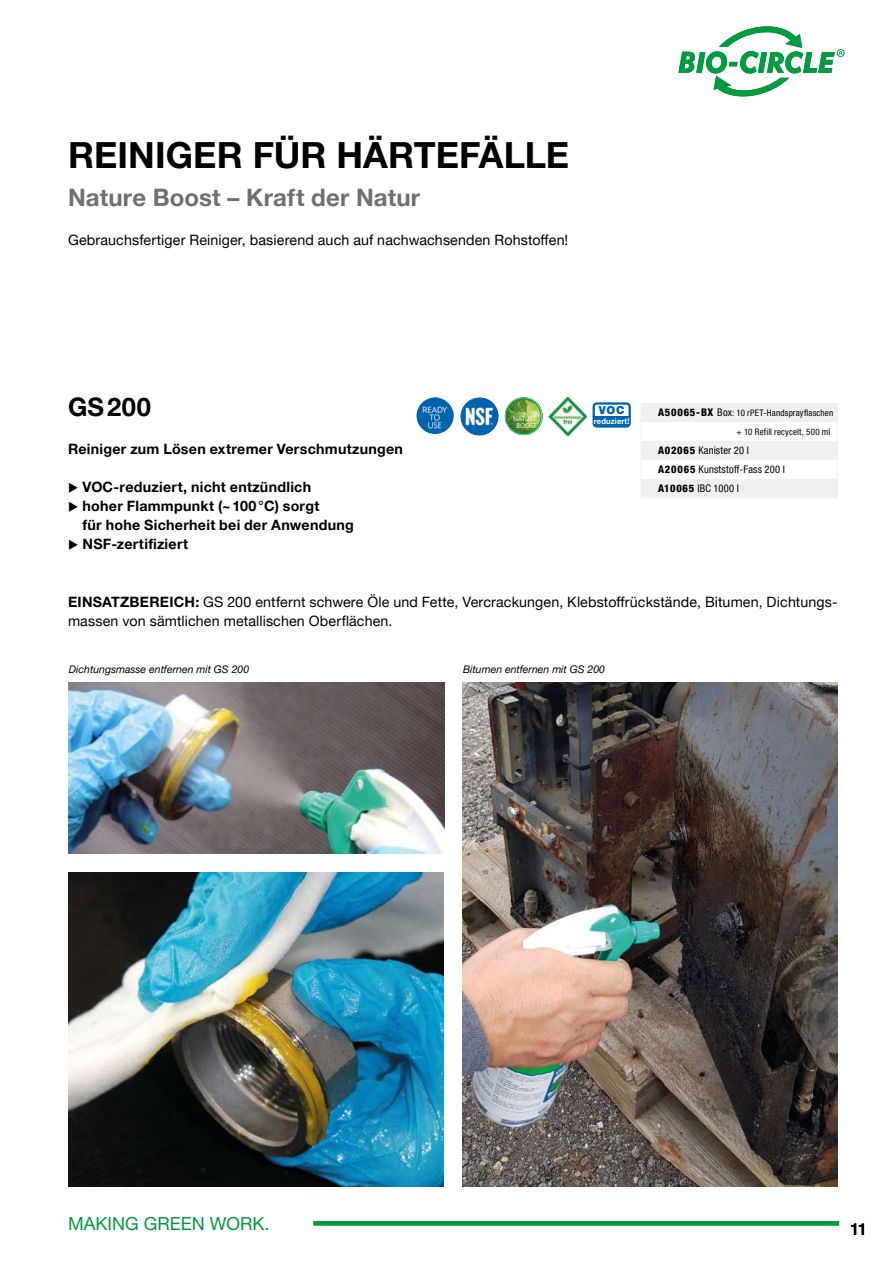
<style>
.page{position:relative;width:893px;height:1263px;background:#fff}
.page>*{position:absolute;margin:0;border:0;box-sizing:border-box;transform-origin:0 0}
.t1{font:700 36px "Helvetica Neue LTW1 G";color:#000}
.t2{font:700 25.5px "Helvetica Neue LTW1 G";letter-spacing:.025em;color:#000}
.t3{font:700 24px "Helvetica Neue LTW1 G";letter-spacing:.01em;color:#706f6f}
.t4{font:18px "Helvetica Neue LTW1 G";color:#009b3e}
.t5{font:500 16.5px "Helvetica Neue LTW1 G";color:#000}
.t6{font:14.25px/19px "Helvetica Neue LTW1 G";letter-spacing:.01em;color:#000}
.t7{font:700 14.25px/19px "Helvetica Neue LTW1 G";letter-spacing:.02em;color:#000}
.t8{font:900 11.1px "Helvetica Neue LTW1 G";color:#0063af}
.t9{font:condensed 10.5px/19px "Helvetica Neue LTW1 G";letter-spacing:.025em;color:#000}
.t10{font:italic 10.5px "Helvetica Neue LTW1 G";color:#000}
.t11{font:condensed 9px/19px "Helvetica Neue LTW1 G";letter-spacing:.02em;color:#000}
.t12{font:700 8.1px "Helvetica Neue LTW1 G";letter-spacing:.02em;color:#fff;scale:.94 1}
.t13{font:6.6px/6.9px "Ebrima";letter-spacing:-.015em;color:#fff;text-align:center}
.s1{font-weight:800;font-size:10.5px}
.s2{font-size:10.5px}
.s3{font-weight:800}
.s4{font-weight:700}
</style>
<div class="page">
<svg style="left:678px;top:26px;width:166px;height:71px"></svg>
<hr style="left:0;top:1221px;width:839px;height:4px;background:#009b3e">
<svg style="left:0;top:1221px;width:313px;height:4px"></svg>
<div style="left:641px;top:441px;width:196px;height:19px;background:#f0f0f0"></div>
<div style="left:641px;top:479px;width:196px;height:19px;background:#f0f0f0"></div>
<div style="left:641px;top:404px;width:196px;height:18px;background:#f0f0f0"></div>
<div style="left:593px;top:402px;width:38px;height:26px;border:2px solid #0063af;border-radius:3px"></div>
<div style="left:594px;top:416px;width:36px;height:10px;background:#0063af"></div>
<img style="left:460px;top:397px;width:39px;height:39px;border-radius:19px">
<img style="left:549px;top:397px;width:38px;height:38px">
<svg style="left:505px;top:397px;width:38px;height:38px"></svg>
<img style="left:416px;top:397px;width:38px;height:37px;border-radius:18px">
<img style="left:68px;top:682px;width:376px;height:172px">
<img style="left:68px;top:873px;width:376px;height:313px">
<img style="left:462px;top:682px;width:376px;height:504px">
<h1 class="t1" style="left:68px;top:133px;width:502px">REINIGER FÜR HÄRTEFÄLLE</h1>
<h3 class="t3" style="left:68px;top:183px;width:354px">Nature Boost – Kraft der Natur</h3>
<p class="t6" style="left:68px;top:230px;width:502px">Gebrauchsfertiger Reiniger, basierend auch auf nachwachsenden Rohstoffen!</p>
<h2 class="t2" style="left:68px;top:391px;width:85px">GS200</h2>
<p class="t7" style="left:68px;top:439px;width:336px">Reiniger zum Lösen extremer Verschmutzungen</p>
<p class="t7" style="left:68px;top:477px;width:245px">◆ VOC-reduziert, nicht entzündlich</p>
<p class="t7" style="left:83px;top:497px;width:273px;text-indent:-15px">◆ hoher Flammpunkt (~100°C) sorgt<br>für hohe Sicherheit bei der Anwendung</p>
<p class="t7" style="left:68px;top:535px;width:122px">◆ NSF-zertifiziert</p>
<p class="t13" style="left:513px;top:416px;width:25px">NATURE<br>BOOST</p>
<p class="t8" style="left:599px;top:404px;width:27px">VOC</p>
<p class="t12" style="left:594px;top:416px;width:39px">reduziert!</p>
<p class="t11" style="left:736px;top:403px;width:98px;text-indent:-78px"><span class="s1">A50065-BX</span> <span class="s2">Box</span>: 10 rPET-Handsprayflaschen + 10 Refill recycelt, 500 ml</p>
<p class="t9" style="left:658px;top:441px;width:128px"><span class="s3">A02065</span> Kanister 20 l<br><span class="s3">A20065</span> Kunststoff-Fass 200 l<br><span class="s3">A10065</span> IBC 1000 l</p>
<p class="t6" style="left:68px;top:592px;width:771px"><span class="s4">EINSATZBEREICH:</span> GS 200 entfernt schwere Öle und Fette, Vercrackungen, Klebstoffrückstände, Bitumen, Dichtungs&shy;massen von sämtlichen metallischen Oberflächen.</p>
<p class="t10" style="left:69px;top:663px;width:182px">Dichtungsmasse entfernen mit GS 200</p>
<p class="t10" style="left:463px;top:663px;width:143px">Bitumen entfernen mit GS 200</p>
<p class="t4" style="left:68px;top:1212px;width:203px">MAKING GREEN WORK.</p>
<p class="t5" style="left:850px;top:1219px;width:18px">11</p>
</div>
